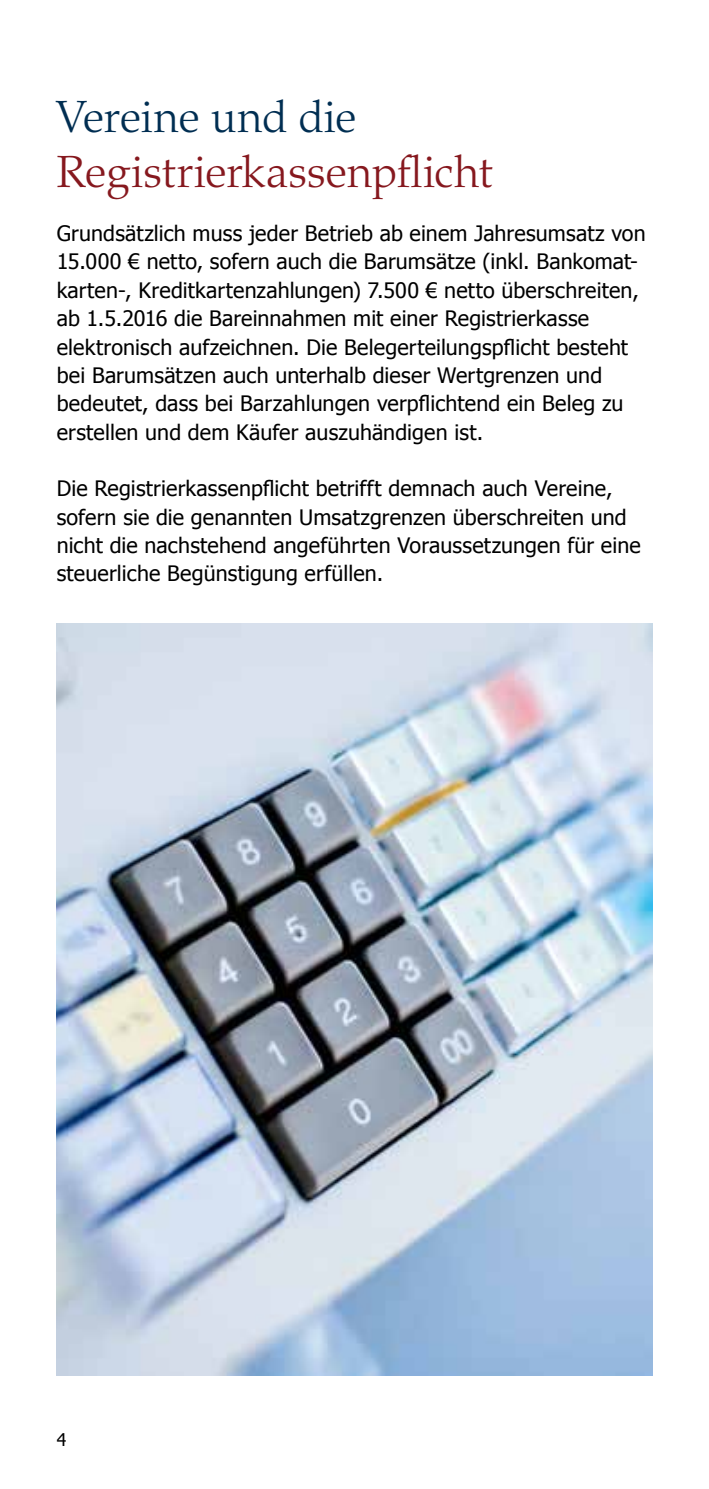
<style>
.page{position:relative;width:709px;height:1489px;background:#fff}
.page>*{position:absolute;margin:0;border:0;box-sizing:border-box;transform-origin:0 0}
.t1{font:300 45px "Palatino LT Pro";letter-spacing:-.005em;color:#86181e}
.t2{font:300 45px "Palatino LT Pro";letter-spacing:-.005em;color:#002e52}
.t3{font:21.25px/28.2px "Tahoma";letter-spacing:.005em;color:#000}
.t4{font:17.5px "Tahoma";color:#000}
</style>
<div class="page">
<img style="left:57px;top:624px;width:595px;height:751px">
<h1 class="t2" style="left:57px;top:90px;width:301px">Vereine und die</h1>
<h1 class="t1" style="left:57px;top:145px;width:438px">Registrierkassenpflicht</h1>
<p class="t3" style="left:57px;top:218px;width:590px">Grundsätzlich muss jeder Betrieb ab einem Jahresumsatz von 15.000 € netto, sofern auch die Barumsätze (inkl. Bankomat&shy;karten-, Kreditkartenzahlungen) 7.500 € netto überschreiten, ab 1.5.2016 die Bareinnahmen mit einer Registrierkasse elektronisch aufzeichnen. Die Belegerteilungspflicht besteht bei Barumsätzen auch unterhalb dieser Wertgrenzen und bedeutet, dass bei Barzahlungen verpflichtend ein Beleg zu erstellen und dem Käufer auszuhändigen ist.</p>
<p class="t3" style="left:57px;top:474px;width:585px">Die Registrierkassenpflicht betrifft demnach auch Vereine, sofern sie die genannten Umsatzgrenzen überschreiten und nicht die nachstehend angeführten Voraussetzungen für eine steuerliche Begünstigung erfüllen.</p>
<p class="t4" style="left:57px;top:1427px;width:11px">4</p>
</div>
